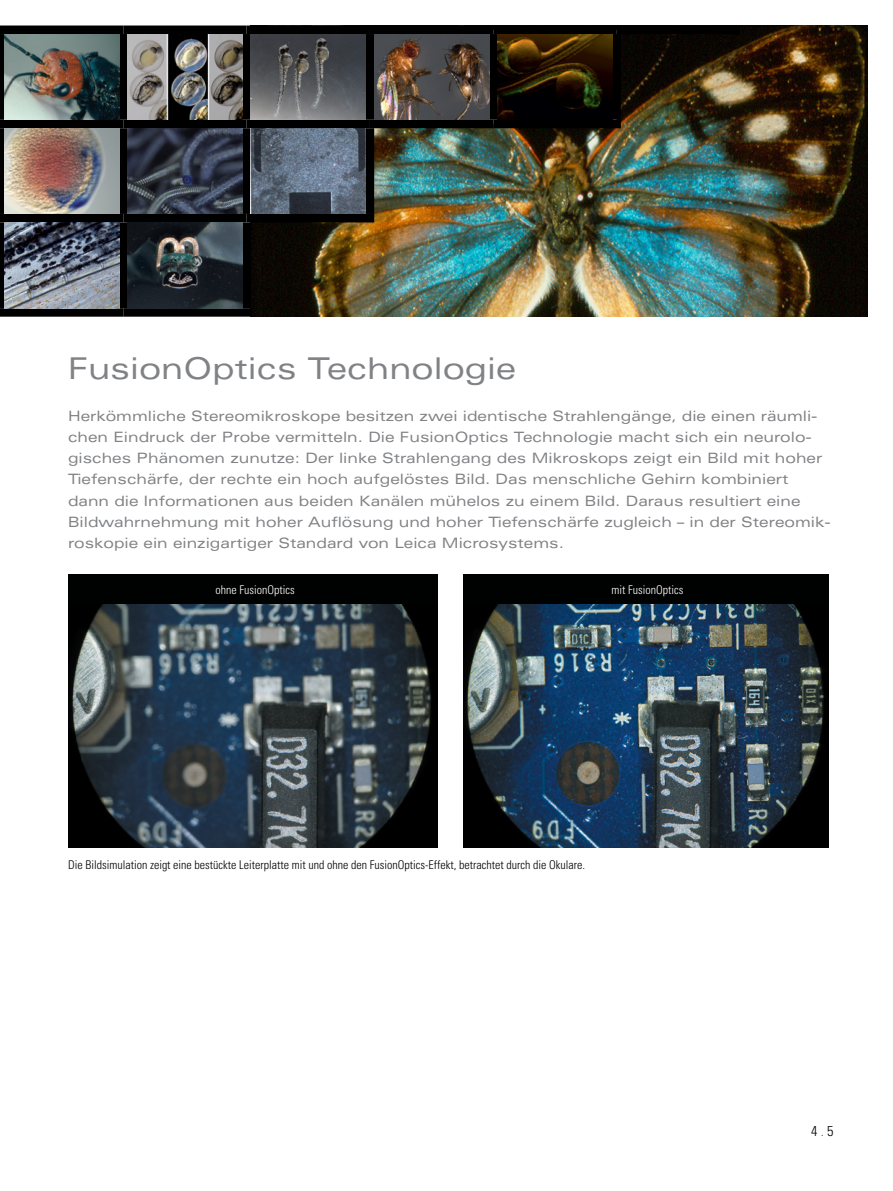
<style>
.page{position:relative;width:893px;height:1191px;background:#fff}
.page>*{position:absolute;margin:0;border:0;box-sizing:border-box;transform-origin:0 0}
.t1{font:expanded 30px "Univers LT Std";color:#808285}
.t2{font:expanded 14.25px/21px "Univers LT Std";color:#808285}
.t3{font:300 condensed 14.25px "Univers LT Std";color:#000}
.t4{font:300 condensed 12px "Univers LT Std";color:#000}
.t5{font:300 condensed 12px "Univers LT Std";color:#fff}
.s1{color:#ed1c2f}
</style>
<div class="page">
<img style="left:251px;top:26px;width:616px;height:291px">
<img style="left:374px;top:128px;width:243px;height:90px">
<div style="left:0;top:26px;width:123px;height:8px;background:#000"></div>
<hr style="left:0;top:34px;width:4px;height:86px;background:#000">
<div style="left:123px;top:26px;width:124px;height:8px;background:#000"></div>
<div style="left:119px;top:34px;width:9px;height:86px;background:#000"></div>
<div style="left:247px;top:26px;width:123px;height:8px;background:#000"></div>
<div style="left:242px;top:34px;width:9px;height:86px;background:#000"></div>
<div style="left:370px;top:26px;width:123px;height:8px;background:#000"></div>
<div style="left:366px;top:34px;width:8px;height:86px;background:#000"></div>
<div style="left:493px;top:26px;width:124px;height:8px;background:#000"></div>
<div style="left:489px;top:34px;width:8px;height:86px;background:#000"></div>
<div style="left:617px;top:26px;width:123px;height:8px;background:#000"></div>
<div style="left:612px;top:34px;width:9px;height:86px;background:#000"></div>
<div style="left:0;top:120px;width:123px;height:8px;background:#000"></div>
<hr style="left:0;top:128px;width:4px;height:86px;background:#000">
<div style="left:123px;top:120px;width:124px;height:8px;background:#000"></div>
<div style="left:119px;top:128px;width:9px;height:86px;background:#000"></div>
<div style="left:247px;top:120px;width:123px;height:8px;background:#000"></div>
<div style="left:242px;top:128px;width:9px;height:86px;background:#000"></div>
<div style="left:370px;top:120px;width:123px;height:8px;background:#000"></div>
<div style="left:366px;top:128px;width:8px;height:86px;background:#000"></div>
<div style="left:493px;top:120px;width:128px;height:8px;background:#000"></div>
<div style="left:0;top:214px;width:123px;height:8px;background:#000"></div>
<hr style="left:0;top:222px;width:4px;height:86px;background:#000">
<div style="left:123px;top:214px;width:124px;height:8px;background:#000"></div>
<div style="left:119px;top:222px;width:9px;height:86px;background:#000"></div>
<div style="left:247px;top:214px;width:127px;height:8px;background:#000"></div>
<div style="left:242px;top:222px;width:9px;height:86px;background:#000"></div>
<div style="left:0;top:308px;width:123px;height:9px;background:#000"></div>
<div style="left:123px;top:308px;width:128px;height:9px;background:#000"></div>
<img style="left:4px;top:34px;width:115px;height:86px">
<img style="left:128px;top:34px;width:114px;height:86px">
<img style="left:251px;top:34px;width:115px;height:86px">
<img style="left:374px;top:34px;width:115px;height:86px">
<img style="left:497px;top:34px;width:115px;height:86px">
<img style="left:4px;top:128px;width:115px;height:86px">
<img style="left:128px;top:128px;width:114px;height:86px">
<img style="left:251px;top:128px;width:115px;height:86px">
<img style="left:4px;top:222px;width:115px;height:86px">
<img style="left:128px;top:222px;width:114px;height:86px">
<img style="left:68px;top:604px;width:370px;height:243px">
<img style="left:463px;top:574px;width:365px;height:273px">
<div style="left:68px;top:574px;width:370px;height:30px;background:#000101"></div>
<div style="left:464px;top:574px;width:363px;height:30px;background:#000101"></div>
<h1 class="t1" style="left:68px;top:351px;width:449px">FusionOptics Technologie</h1>
<p class="t2" style="left:68px;top:406px;width:764px">Herkömmliche Stereomikroskope besitzen zwei identische Strahlengänge, die einen räumli&shy;chen Eindruck der Probe vermitteln. Die FusionOptics Technologie macht sich ein neurolo&shy;gisches Phänomen zunutze: Der linke Strahlengang des Mikroskops zeigt ein Bild mit hoher Tiefenschärfe, der rechte ein hoch aufgelöstes Bild. Das menschliche Gehirn kombiniert dann die Informationen aus beiden Kanälen mühelos zu einem Bild. Daraus resultiert eine Bildwahrnehmung mit hoher Auflösung und hoher Tiefenschärfe zugleich – in der Stereomik&shy;roskopie ein einzigartiger Standard von Leica Microsystems.</p>
<p class="t5" style="left:216px;top:582px;width:81px">ohne FusionOptics</p>
<p class="t5" style="left:611px;top:582px;width:73px">mit FusionOptics</p>
<p class="t4" style="left:68px;top:857px;width:519px">Die Bildsimulation zeigt eine bestückte Leiterplatte mit und ohne den FusionOptics-Effekt, betrachtet durch die Okulare.</p>
<p class="t3" style="left:811px;top:1122px;width:24px">4<span class="s1">.</span>5</p>
</div>
